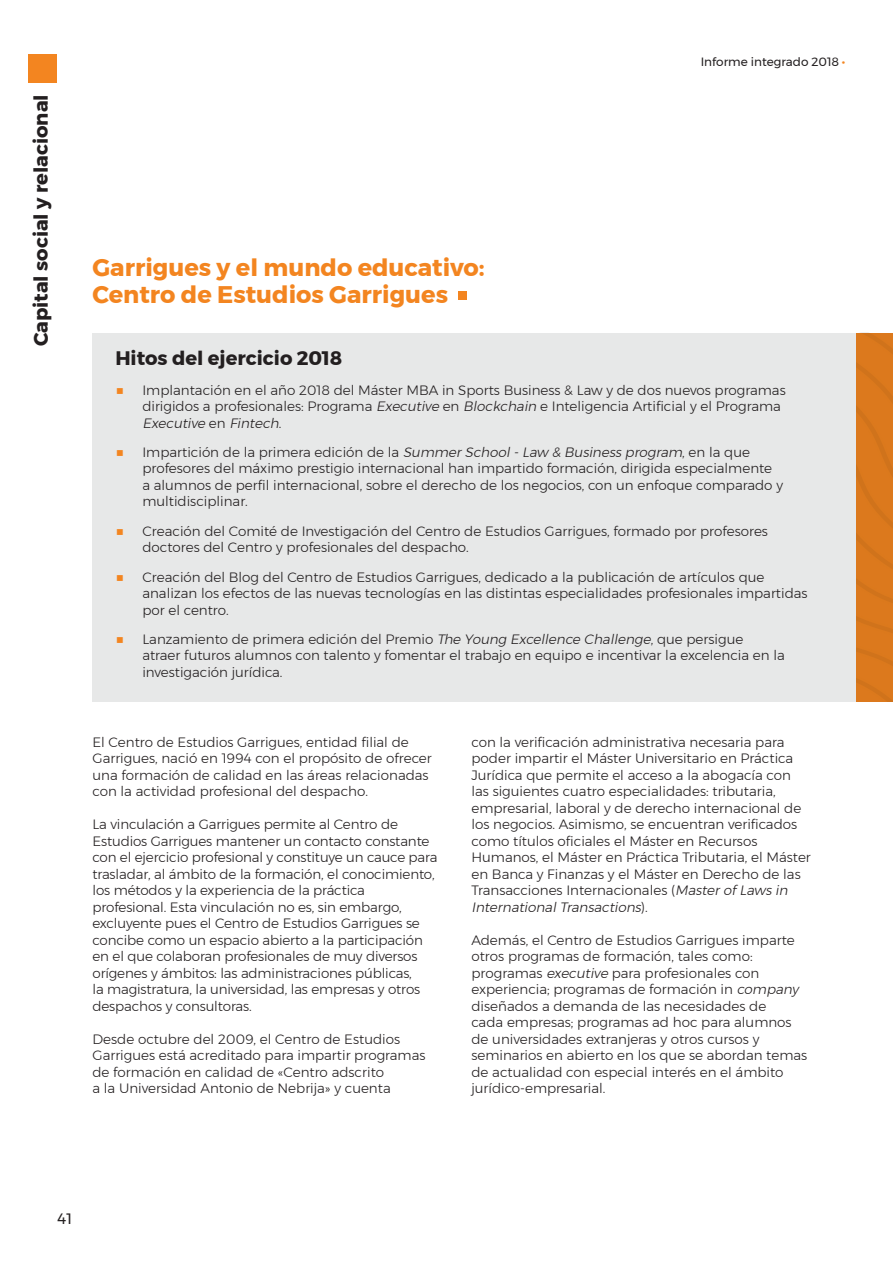
<style>
.page{position:relative;width:893px;height:1263px;background:#fff}
.page>*{position:absolute;margin:0;border:0;box-sizing:border-box;transform-origin:0 0}
.t1{font:700 24px "Montserrat";color:#f38520}
.t2{font:700 19.5px "Montserrat";color:#231f20}
.t3{font:15px "Montserrat";color:#231f20}
.t4{font:300 13.5px/16.5px "Montserrat";color:#231f20}
.t5{font:12px "Montserrat";color:#231f20}
.s1{font-weight:800;color:#f38520}
.s2{font-weight:700;font-size:15px;color:#f38520}
.s3{font-style:italic}
</style>
<div class="page">
<div style="left:28px;top:54px;width:29px;height:29px;background:#f38520"></div>
<div style="left:459px;top:292px;width:8px;height:8px;background:#f38520"></div>
<div style="left:92px;top:333px;width:801px;height:369px;background:#e7e8e8"></div>
<div style="left:857px;top:333px;width:36px;height:369px;background:#dc791d"></div>
<p class="t2" style="left:25px;top:346px;width:253px;rotate:-90deg">Capital social y relacional</p>
<p class="t1" style="left:92px;top:248px;width:394px">Garrigues y el mundo educativo:</p>
<p class="t1" style="left:92px;top:275px;width:357px">Centro de Estudios Garrigues</p>
<p class="t5" style="left:701px;top:52px;width:146px">Informe integrado 2018 <span class="s1">·</span></p>
<p class="t2" style="left:115px;top:343px;width:229px">Hitos del ejercicio 2018</p>
<p class="t4" style="left:142px;top:381px;width:645px;text-indent:-27px"><span class="s2">■</span> Implantación en el año 2018 del Máster MBA in Sports Business &amp; Law y de dos nuevos programas dirigidos a profesionales: Programa <span class="s3">Executive</span> en <span class="s3">Blockchain</span> e Inteligencia Artificial y el Programa<br><span class="s3">Executive</span> e n <span class="s3">Fintech</span>.</p>
<p class="t4" style="left:142px;top:444px;width:642px;text-indent:-27px"><span class="s2">■</span> Impartición de la primera edición de la <span class="s3">SummerSchool-Law &amp; Businessprogram</span>, en la que profesores del máximo prestigio internacional han impartido formación, dirigida especialmente a alumnos de perfil internacional, sobre el derecho de los negocios, con un enfoque comparado y multidisciplinar.</p>
<p class="t4" style="left:142px;top:522px;width:627px;text-indent:-27px"><span class="s2">■</span> Creación del Comité de Investigación del Centro de Estudios Garrigues, formado por profesores doctores del Centro y profesionales del despacho.</p>
<p class="t4" style="left:142px;top:568px;width:667px;text-indent:-27px"><span class="s2">■</span> Creación del Blog del Centro de Estudios Garrigues, dedicado a la publicación de artículos que analizan los efectos de las nuevas tecnologías en las distintas especialidades profesionales impartidas por el centro.</p>
<p class="t4" style="left:142px;top:630px;width:644px;text-indent:-27px"><span class="s2">■</span> Lanzamiento de primera edición del Premio <span class="s3">The Young Excellence Challenge</span>, que persigue atraer futuros alumnos con talento y fomentar el trabajo en equipo e incentivar la excelencia en la investigación jurídica.</p>
<p class="t4" style="left:92px;top:733px;width:341px">El Centro de Estudios Garrigues, entidad filial de Garrigues, nació en 1994 con el propósito de ofrecer una formación de calidad en las áreas relacionadas con la actividad profesional del despacho.</p>
<p class="t4" style="left:92px;top:816px;width:346px">La vinculación a Garrigues permite al Centro de Estudios Garrigues mantener un contacto constante con el ejercicio profesional y constituye un cauce para trasladar, al ámbito de la formación, el conocimiento, los métodos y la experiencia de la práctica profesional. Esta vinculación no es, sin embargo, excluyente pues el Centro de Estudios Garrigues se concibe como un espacio abierto a la participación en el que colaboran profesionales de muy diversos orígenes y ámbitos: las administraciones públicas,<br>la magistratura, la universidad, las empresas y otros despachos y consultoras.</p>
<p class="t4" style="left:92px;top:1030px;width:335px">Desde octubre del 2009, el Centro de Estudios Garrigues está acreditado para impartir programas de formación en calidad de «Centro adscrito<br>a la Universidad Antonio de Nebrija» y cuenta</p>
<p class="t4" style="left:471px;top:733px;width:341px">con la verificación administrativa necesaria para poder impartir el Máster Universitario en Práctica Jurídica que permite el acceso a la abogacía con las siguientes cuatro especialidades: tributaria, empresarial, laboral y de derecho internacional de los negocios. Asimismo, se encuentran verificados como títulos oficiales el Máster en Recursos Humanos, el Máster en Práctica Tributaria, el Máster en Banca y Finanzas y el Máster en Derecho de las Transacciones Internacionales (<span class="s3">MasterofLawsin InternationalTransactions</span>) .</p>
<p class="t4" style="left:471px;top:931px;width:337px">Además, el Centro de Estudios Garrigues imparte otros programas de formación, tales como: programas <span class="s3">executive</span> para profesionales con experiencia; programas de formación in <span class="s3">company </span>diseñados a demanda de las necesidades de<br>cada empresas; programas ad hoc para alumnos de universidades extranjeras y otros cursos y seminarios en abierto en los que se abordan temas de actualidad con especial interés en el ámbito jurídico-empresarial.</p>
<p class="t3" style="left:58px;top:1207px;width:16px">41</p>
</div>
